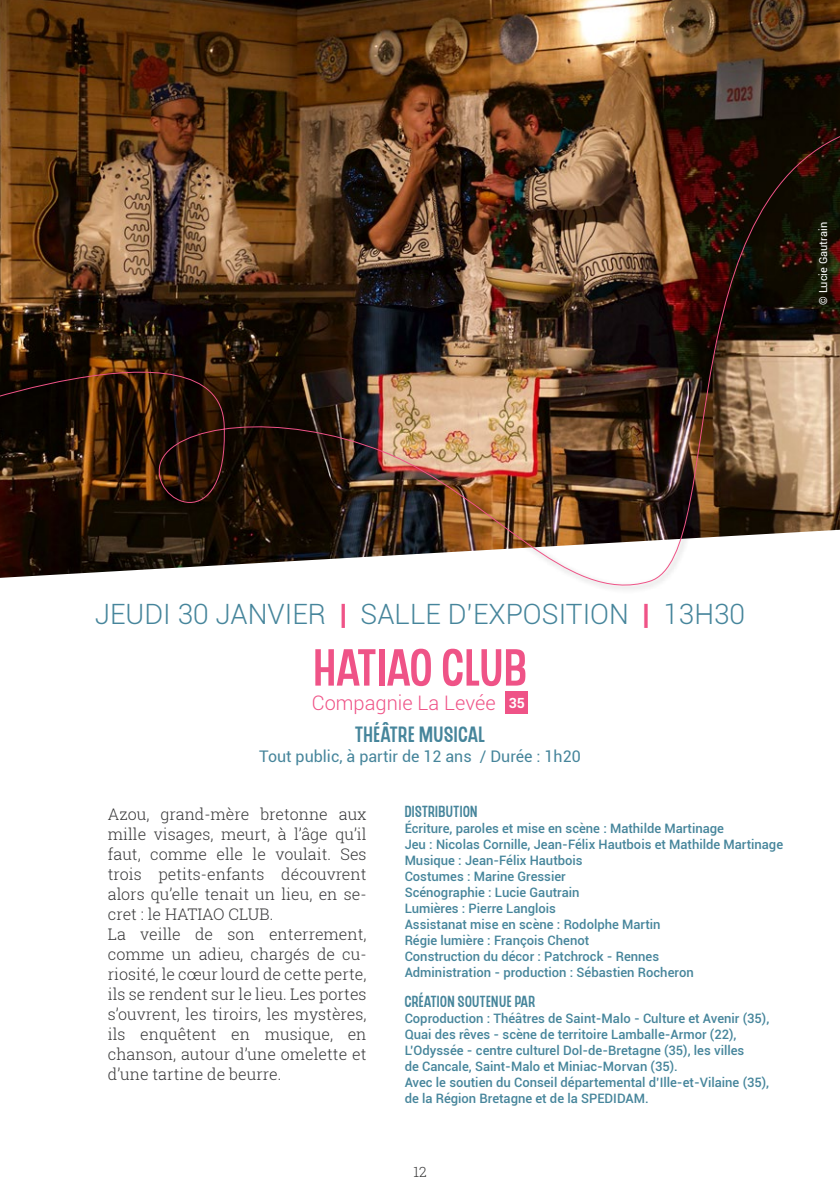
<style>
.page{position:relative;width:840px;height:1191px;background:#fff}
.page>*{position:absolute;margin:0;border:0;box-sizing:border-box;transform-origin:0 0}
.t1{font:52px "CHEDROS";letter-spacing:.02em;color:#ef5387}
.t2{font:300 28px "Roboto";color:#46859b}
.t3{font:22px "CHEDROS";letter-spacing:.03em;color:#46859b}
.t4{font:300 20px "Roboto";color:#ef5387}
.t5{font:300 16px/20px "Roboto Slab";color:#383839}
.t6{font:16px "Roboto";color:#46859b}
.t7{font:16px "CHEDROS";letter-spacing:.03em;color:#46859b}
.t8{font:300 14px "Roboto Slab";color:#383839}
.t9{font:500 13px/16px "Roboto";color:#46859b}
.t10{font:11px "Roboto";color:#fff}
.s1{font-weight:900;color:#ef5387}
.s2{font-weight:700;font-size:14px;color:#fff}
</style>
<div class="page">
<img style="left:0;top:0;width:839px;height:118px">
<div style="left:505px;top:691px;width:23px;height:23px;background:#ef5387"></div>
<img style="left:0;top:121px;width:839px;height:469px">
<p class="t10" style="left:815px;top:305px;width:84px;rotate:-90deg">© Lucie Gautrain</p>
<h2 class="t2" style="left:95px;top:594px;width:651px">JEUDI 30 JANVIER <span class="s1">|</span> SALLE D’EXPOSITION <span class="s1">|</span> 13H30</h2>
<h1 class="t1" style="left:313px;top:648px;width:214px">HATIAO CLUB</h1>
<h3 class="t4" style="left:312px;top:688px;width:214px">Compagnie La Levée <span class="s2">35</span></h3>
<h3 class="t3" style="left:355px;top:725px;width:131px">THÉÂTRE MUSICAL</h3>
<p class="t6" style="left:259px;top:744px;width:323px">Tout public, à partir de 12 ans / Durée : 1h20</p>
<p class="t5" style="left:108px;top:803px;width:260px">Azou, grand-mère bretonne aux mille visages, meurt, à l’âge qu’il faut, comme elle le voulait. Ses trois petits-enfants découvrent alors qu’elle tenait un lieu, en se&shy;cret : le HATIAO CLUB.<br>La veille de son enterrement, comme un adieu, chargés de cu&shy;riosité, le cœur lourd de cette perte, ils se rendent sur le lieu. Les portes s’ouvrent, les tiroirs, les mystères, ils enquêtent en musique, en chanson, autour d’une omelette et d’une tartine de beurre.</p>
<p class="t7" style="left:404px;top:805px;width:74px">DISTRIBUTION</p>
<p class="t9" style="left:404px;top:819px;width:380px">Écriture, paroles et mise en scène : Mathilde Martinage<br>Jeu : Nicolas Cornille, Jean-Félix Hautbois et Mathilde Martinage Musique : Jean-Félix Hautbois<br>Costumes : Marine Gressier<br>Scénographie : Lucie Gautrain<br>Lumières : Pierre Langlois<br>Assistanat mise en scène : Rodolphe Martin<br>Régie lumière : François Chenot<br>Construction du décor : Patchrock - Rennes<br>Administration - production : Sébastien Rocheron</p>
<p class="t7" style="left:404px;top:995px;width:132px">CRÉATION SOUTENUE PAR</p>
<p class="t9" style="left:404px;top:1009px;width:366px">Coproduction : Théâtres de Saint-Malo - Culture et Avenir (35), Quai des rêves - scène de territoire Lamballe-Armor (22), L’Odyssée - centre culturel Dol-de-Bretagne (35), les villes<br>de Cancale, Saint-Malo et Miniac-Morvan (35).<br>Avec le soutien du Conseil départemental d’Ille-et-Vilaine (35), de la Région Bretagne et de la SPEDIDAM.</p>
<p class="t8" style="left:413px;top:1162px;width:15px">12</p>
</div>
